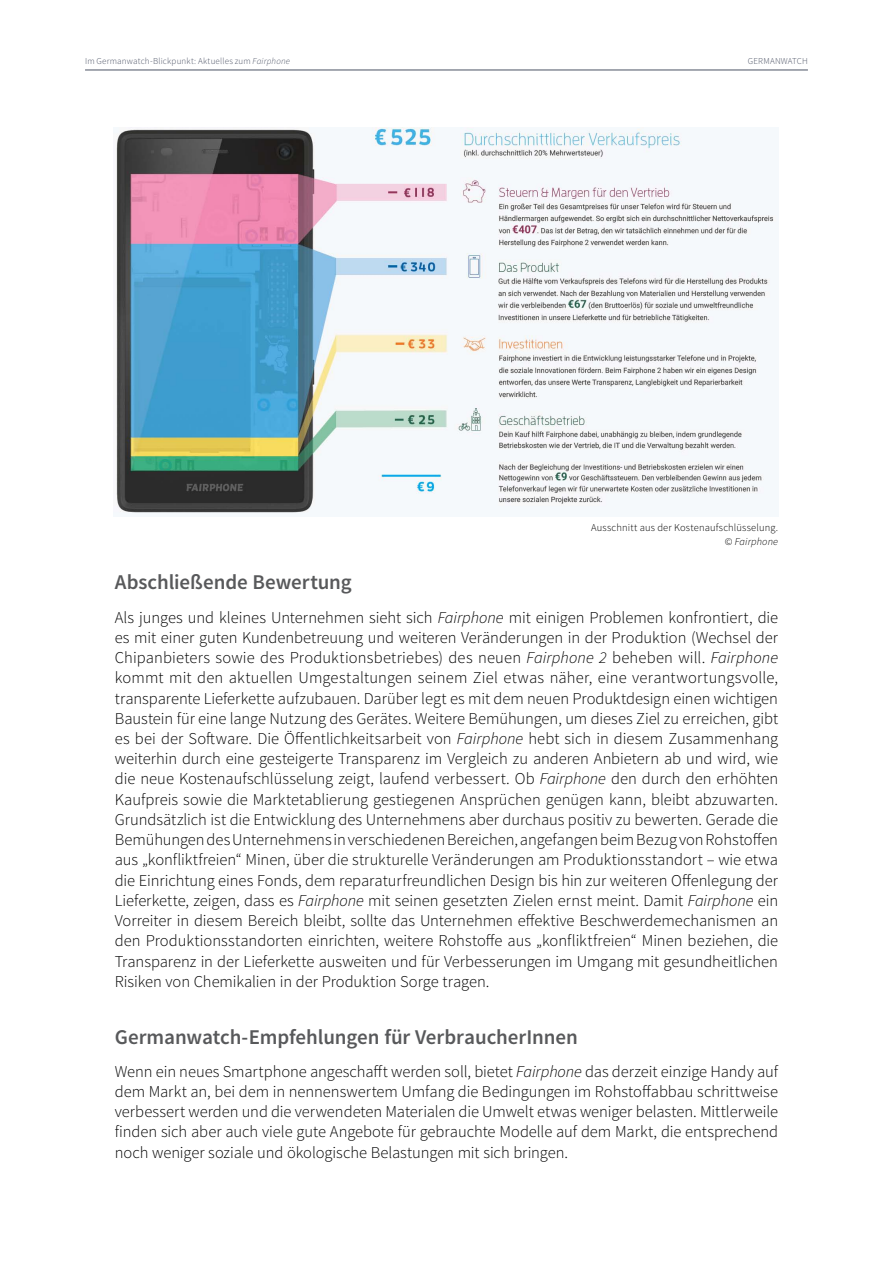
<style>
.page{position:relative;width:893px;height:1263px;background:#fff}
.page>*{position:absolute;margin:0;border:0;box-sizing:border-box;transform-origin:0 0}
.t1{font:600 21px "Source Sans Pro";letter-spacing:-.005em;color:#58595b}
.t2{font:300 16.5px/20.2px "Source Sans Pro";letter-spacing:-.005em;color:#000;text-align:justify}
.t3{font:300 10.5px/13.5px "Source Sans Pro";letter-spacing:.015em;color:#000;text-align:right}
.t4{font:300 9px "Source Sans Pro";letter-spacing:.02em;color:#4b5264}
.s1{font-style:italic}
</style>
<div class="page">
<hr style="left:85px;top:70px;width:723px;height:1px;background:#4b5264">
<img style="left:116px;top:128px;width:658px;height:385px">
<p class="t4" style="left:85px;top:56px;width:207px">Im Germanwatch-Blickpunkt: Aktuelles zum <span class="s1">Fairphone</span></p>
<p class="t4" style="left:748px;top:56px;width:62px">GERMANWATCH</p>
<p class="t3" style="left:591px;top:521px;width:189px">Ausschnitt aus der Kostenaufschlüsselung. © <span class="s1">Fairphone</span></p>
<p class="t1" style="left:115px;top:569px;width:239px">Abschließende Bewertung</p>
<p class="t2" style="left:115px;top:607px;width:665px">Als junges und kleines Unternehmen sieht sich <span class="s1">Fairphone</span> mit einigen Problemen konfrontiert, die es mit einer guten Kundenbetreuung und weiteren Veränderungen in der Produktion (Wechsel der Chipanbieters sowie des Produktionsbetriebes) des neuen <span class="s1">Fairphone 2</span> beheben will. <span class="s1">Fairphone </span>kommt mit den aktuellen Umgestaltungen seinem Ziel etwas näher, eine verantwortungsvolle, transparente Lieferkette aufzubauen. Darüber legt es mit dem neuen Produktdesign einen wichtigen Baustein für eine lange Nutzung des Gerätes. Weitere Bemühungen, um dieses Ziel zu erreichen, gibt es bei der Software. Die Öffentlichkeitsarbeit von <span class="s1">Fairphone</span> hebt sich in diesem Zusammenhang weiterhin durch eine gesteigerte Transparenz im Vergleich zu anderen Anbietern ab und wird, wie die neue Kostenaufschlüsselung zeigt, laufend verbessert. Ob <span class="s1">Fairphone</span> den durch den erhöhten Kaufpreis sowie die Marktetablierung gestiegenen Ansprüchen genügen kann, bleibt abzuwarten.<br>Grundsätzlich ist die Entwicklung des Unternehmens aber durchaus positiv zu bewerten. Gerade die Bemühungen des Unternehmens in verschiedenen Bereichen, angefangen beim Bezug von Rohstoffen aus „konfliktfreien“ Minen, über die strukturelle Veränderungen am Produktionsstandort – wie etwa die Einrichtung eines Fonds, dem reparaturfreundlichen Design bis hin zur weiteren Offenlegung der Lieferkette, zeigen, dass es <span class="s1">Fairphone</span> mit seinen gesetzten Zielen ernst meint. Damit <span class="s1">Fairphone</span> ein Vorreiter in diesem Bereich bleibt, sollte das Unternehmen effektive Beschwerdemechanismen an den Produktionsstandorten einrichten, weitere Rohstoffe aus „konfliktfreien“ Minen beziehen, die Transparenz in der Lieferkette ausweiten und für Verbesserungen im Umgang mit gesundheitlichen Risiken von Chemikalien in der Produktion Sorge tragen.</p>
<p class="t1" style="left:115px;top:1023px;width:465px">Germanwatch-Empfehlungen für VerbraucherInnen</p>
<p class="t2" style="left:115px;top:1061px;width:665px">Wenn ein neues Smartphone angeschafft werden soll, bietet <span class="s1">Fairphone</span> das derzeit einzige Handy auf dem Markt an, bei dem in nennenswertem Umfang die Bedingungen im Rohstoffabbau schrittweise verbessert werden und die verwendeten Materialen die Umwelt etwas weniger belasten. Mittlerweile finden sich aber auch viele gute Angebote für gebrauchte Modelle auf dem Markt, die entsprechend noch weniger soziale und ökologische Belastungen mit sich bringen.</p>
</div>
